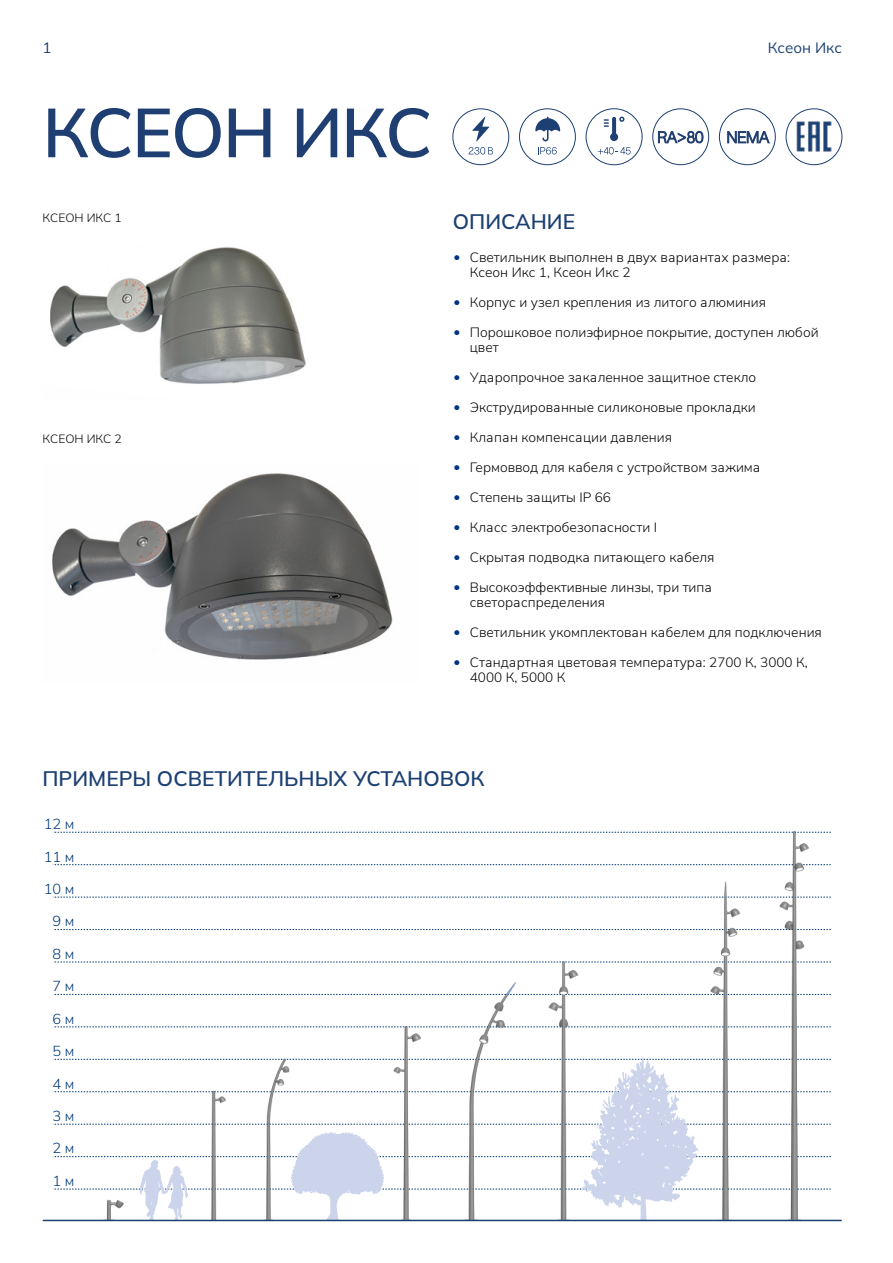
<style>
.page{position:relative;width:893px;height:1263px;background:#fff}
.page>*{position:absolute;margin:0;border:0;box-sizing:border-box;transform-origin:0 0}
.t1{font:500 69px "Winston";letter-spacing:-.025em;color:#1f3f73}
.t2{font:500 21px "Winston";color:#1c4073}
.t3{font:15px "Winston";color:#1c4073}
.t4{font:300 14.55px "Winston";color:#003872}
.t5{font:300 13.5px/15px "Winston";color:#000}
.t6{font:300 12px "Winston";color:#000}
.s1{font-family:"Segoe UI";font-size:21px;color:#003486}
</style>
<div class="page">
<div style="left:453px;top:109px;width:56px;height:56px;border:1px solid #1c4073;border-radius:50%"></div>
<svg style="left:472px;top:117px;width:17px;height:24px"></svg>
<svg style="left:469px;top:147px;width:24px;height:8px"></svg>
<div style="left:519px;top:109px;width:57px;height:56px;border:1px solid #1c4073;border-radius:50%"></div>
<svg style="left:535px;top:117px;width:25px;height:24px"></svg>
<div style="left:653px;top:109px;width:56px;height:56px;border:1px solid #1c4073;border-radius:50%"></div>
<svg style="left:658px;top:131px;width:45px;height:12px"></svg>
<div style="left:719px;top:109px;width:56px;height:56px;border:1px solid #1c4073;border-radius:50%"></div>
<svg style="left:727px;top:131px;width:43px;height:12px"></svg>
<div style="left:786px;top:109px;width:56px;height:56px;border:1px solid #1c4073;border-radius:50%"></div>
<img style="left:796px;top:121px;width:36px;height:31px">
<div style="left:586px;top:109px;width:56px;height:56px;border:1px solid #1c4073;border-radius:50%"></div>
<svg style="left:598px;top:147px;width:33px;height:8px"></svg>
<svg style="left:604px;top:117px;width:20px;height:24px"></svg>
<svg style="left:538px;top:147px;width:19px;height:8px"></svg>
<svg style="left:53px;top:1026px;width:627px;height:1px"></svg>
<svg style="left:53px;top:994px;width:627px;height:1px"></svg>
<svg style="left:53px;top:962px;width:627px;height:1px"></svg>
<svg style="left:53px;top:929px;width:627px;height:1px"></svg>
<svg style="left:53px;top:897px;width:627px;height:1px"></svg>
<svg style="left:53px;top:864px;width:627px;height:1px"></svg>
<svg style="left:53px;top:832px;width:696px;height:1px"></svg>
<img style="left:385px;top:1026px;width:45px;height:32px">
<img style="left:533px;top:961px;width:64px;height:97px">
<img style="left:681px;top:864px;width:68px;height:194px">
<img style="left:459px;top:982px;width:65px;height:76px">
<svg style="left:53px;top:1058px;width:696px;height:162px"></svg>
<img style="left:749px;top:831px;width:93px;height:389px">
<img style="left:50px;top:247px;width:256px;height:137px">
<img style="left:52px;top:473px;width:341px;height:187px">
<hr style="left:43px;top:1220px;width:798px;height:1px;background:#1c4073">
<p class="t3" style="left:43px;top:37px;width:10px">1</p>
<p class="t3" style="left:768px;top:37px;width:76px">Ксеон Икс</p>
<h1 class="t1" style="left:43px;top:85px;width:391px">КСЕОН ИКС</h1>
<p class="t6" style="left:43px;top:210px;width:81px">КСЕОН ИКС 1</p>
<p class="t6" style="left:43px;top:431px;width:81px">КСЕОН ИКС 2</p>
<h2 class="t2" style="left:453px;top:207px;width:124px">ОПИСАНИЕ</h2>
<p class="t5" style="left:470px;top:250px;width:322px;text-indent:-17px"><span class="s1">•</span> Светильник выполнен в двух вариантах размера:<br>Ксеон Икс 1, Ксеон Икс 2</p>
<p class="t5" style="left:453px;top:295px;width:315px"><span class="s1">•</span> Корпус и узел крепления из литого алюминия</p>
<p class="t5" style="left:470px;top:325px;width:350px;text-indent:-17px"><span class="s1">•</span> Порошковое полиэфирное покрытие, доступен любой цвет</p>
<p class="t5" style="left:453px;top:370px;width:305px"><span class="s1">•</span> Ударопрочное закаленное защитное стекло</p>
<p class="t5" style="left:453px;top:400px;width:304px"><span class="s1">•</span> Экструдированные силиконовые прокладки</p>
<p class="t5" style="left:453px;top:430px;width:221px"><span class="s1">•</span> Клапан компенсации давления</p>
<p class="t5" style="left:453px;top:460px;width:309px"><span class="s1">•</span> Гермoввод для кабеля с устройством зажима</p>
<p class="t5" style="left:453px;top:490px;width:160px"><span class="s1">•</span> Степень защиты IP 66</p>
<p class="t5" style="left:453px;top:520px;width:206px"><span class="s1">•</span> Класс электробезопасности I</p>
<p class="t5" style="left:453px;top:550px;width:263px"><span class="s1">•</span> Скрытая подводка питающего кабеля</p>
<p class="t5" style="left:470px;top:580px;width:244px;text-indent:-17px"><span class="s1">•</span> Высокоэффективные линзы, три типа светораспределения</p>
<p class="t5" style="left:453px;top:625px;width:370px"><span class="s1">•</span> Светильник укомплектован кабелем для подключения</p>
<p class="t5" style="left:470px;top:655px;width:339px;text-indent:-17px"><span class="s1">•</span> Стандартная цветовая температура: 2700 К, 3000 К,<br>4000 К, 5000 К</p>
<h2 class="t2" style="left:43px;top:764px;width:444px">ПРИМЕРЫ ОСВЕТИТЕЛЬНЫХ УСТАНОВОК</h2>
<p class="t4" style="left:44px;top:814px;width:32px">12 м</p>
<p class="t4" style="left:44px;top:846px;width:32px">11 м</p>
<p class="t4" style="left:44px;top:879px;width:32px">10 м</p>
<p class="t4" style="left:52px;top:911px;width:23px">9 м</p>
<p class="t4" style="left:52px;top:944px;width:23px">8 м</p>
<p class="t4" style="left:52px;top:976px;width:23px">7 м</p>
<p class="t4" style="left:52px;top:1008px;width:23px">6 м</p>
<p class="t4" style="left:52px;top:1041px;width:23px">5 м</p>
<p class="t4" style="left:52px;top:1073px;width:23px">4 м</p>
<p class="t4" style="left:52px;top:1106px;width:23px">3 м</p>
<p class="t4" style="left:52px;top:1138px;width:23px">2 м</p>
<p class="t4" style="left:52px;top:1171px;width:23px">1 м</p>
</div>
